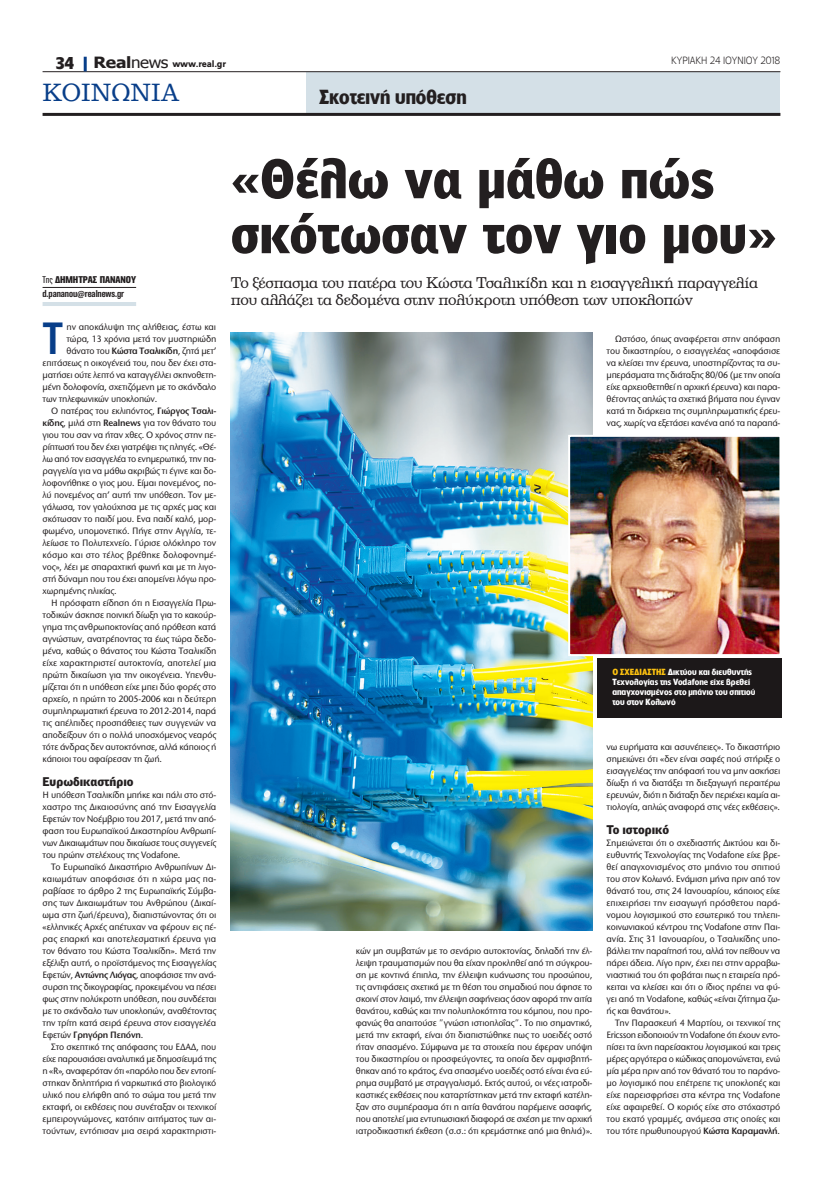
<style>
.page{position:relative;width:823px;height:1191px;background:#fff}
.page>*{position:absolute;margin:0;border:0;box-sizing:border-box;transform-origin:0 0}
.t1{font:900 53.1px/55px "PF Bell Gothic Text";letter-spacing:-.01em;color:#231f20;scale:.96 1}
.t2{font:500 42px "PF Lounge";color:#083e89}
.t3{font:24px "PF Clarendon";color:#083e89;scale:.96 1}
.t4{font:700 19px "PF Lounge";color:#231f20}
.t5{font:700 16px "PF Lounge";color:#231f20}
.t6{font:15px/17px "PF Clarendon";letter-spacing:-.02em;color:#231f20}
.t7{font:900 12px "PF Bell Gothic Text";letter-spacing:-.005em;color:#231f20}
.t8{font:700 10px "PF Akzidenz Text Cond";letter-spacing:-.01em;color:#231f20}
.t9{font:300 10px "PF Lounge";letter-spacing:-.005em;color:#231f20;scale:.96 1}
.t10{font:900 10px "PF Akzidenz Text Cond";letter-spacing:-.01em;color:#231f20}
.t11{font:500 9.6px/12px "Stone Sans ITC Hel";letter-spacing:-.02em;color:#231f20;text-align:justify;scale:.96 1}
.t12{font:500 9.6px "Stone Sans ITC Hel";letter-spacing:.005em;color:#231f20;scale:.96 1}
.t13{font:900 9px "PF Catalog";letter-spacing:-.02em;color:#231f20;scale:.96 1}
.t14{font:700 8.3px/10px "PF Lounge";letter-spacing:.01em;color:#fff}
.s1{font-family:"Tahoma";font-weight:700;font-size:15.5px}
.s2{font-family:"Tahoma";font-weight:400;font-size:15.5px}
.s3{font-weight:400}
.s4{font-weight:600}
.s5{color:#fec210}
.s6{font-family:"PF Catalog";font-weight:300}
</style>
<div class="page">
<div style="left:306px;top:72px;width:474px;height:41px;background:#d4e0e7"></div>
<hr style="left:43px;top:71px;width:737px;height:1px;background:#231f20">
<hr style="left:43px;top:113px;width:737px;height:3px;background:#231f20">
<hr style="left:84px;top:57px;width:3px;height:14px;background:#083e89">
<hr style="left:43px;top:287px;width:93px;height:1px;background:#231f20">
<hr style="left:43px;top:302px;width:93px;height:4px;background:#d4e0e7">
<div style="left:596px;top:658px;width:185px;height:60px;background:#1c1819"></div>
<img style="left:231px;top:333px;width:361px;height:597px">
<img style="left:571px;top:438px;width:207px;height:215px">
<div style="left:568px;top:435px;width:213px;height:221px;border:2px solid #fff"></div>
<p class="t13" style="left:94px;top:59px;width:139px"><span class="s1">Real</span><span class="s2">news</span> www.real.gr</p>
<p class="t9" style="left:671px;top:55px;width:115px">ΚΥΡΙΑΚΗ 24 ΙΟΥΝΙΟΥ 2018</p>
<h3 class="t5" style="left:56px;top:54px;width:20px">34</h3>
<h3 class="t3" style="left:43px;top:80px;width:144px">ΚΟΙΝΩΝΙΑ</h3>
<h3 class="t4" style="left:319px;top:86px;width:149px">Σκοτεινή υπόθεση</h3>
<p class="t10" style="left:43px;top:274px;width:95px"><span class="s3">Της</span> ΔΉΜΗΤΡΑΣ ΠΑΝΑΝΟΎ</p>
<h2 class="t2" style="left:43px;top:315px;width:22px">Τ</h2>
<p class="t11" style="left:66px;top:321px;width:157px">ην αποκάλυψη της αλήθειας, έστω και</p>
<p class="t8" style="left:43px;top:288px;width:83px">d.pananou@realnews.gr</p>
<p class="t11" style="left:66px;top:333px;width:157px">τώρα, 13 χρόνια μετά τον μυστηριώδη</p>
<p class="t11" style="left:66px;top:345px;width:157px">θάνατο του <span class="s4">Κώστα Τσαλικίδη</span>, ζητά μετ’</p>
<p class="t11" style="left:43px;top:357px;width:182px">επιτάσεως η οικογένειά του, που δεν έχει στα-</p>
<p class="t11" style="left:43px;top:369px;width:182px">ματήσει ούτε λεπτό να καταγγέλλει σκηνοθετη-</p>
<p class="t11" style="left:43px;top:381px;width:182px">μένη δολοφονία, σχετιζόμενη με το σκάνδαλο</p>
<p class="t11" style="left:43px;top:393px;width:121px">των τηλεφωνικών υποκλοπών.</p>
<p class="t11" style="left:51px;top:405px;width:173px">Ο πατέρας του εκλιπόντος, <span class="s4">Γιώργος Τσαλι-</span></p>
<p class="t11" style="left:43px;top:417px;width:182px"><span class="s4">κίδης</span>, μιλά στη <span class="s4">Realnews</span> για τον θάνατο του</p>
<p class="t11" style="left:43px;top:429px;width:182px">γιου του σαν να ήταν χθες. Ο χρόνος στην πε-</p>
<p class="t11" style="left:43px;top:441px;width:182px">ρίπτωσή του δεν έχει γιατρέψει τις πληγές. «Θέ-</p>
<p class="t11" style="left:43px;top:453px;width:182px">λω από τον εισαγγελέα το ενημερωτικό, την πα-</p>
<p class="t11" style="left:43px;top:465px;width:182px">ραγγελία για να μάθω ακριβώς τι έγινε και δο-</p>
<p class="t11" style="left:43px;top:477px;width:182px">λοφονήθηκε ο γιος μου. Είμαι πονεμένος, πο-</p>
<p class="t11" style="left:43px;top:489px;width:182px">λύ πονεμένος απ’ αυτή την υπόθεση. Τον με-</p>
<p class="t11" style="left:43px;top:501px;width:182px">γάλωσα, τον γαλούχησα με τις αρχές μας και</p>
<p class="t11" style="left:43px;top:513px;width:182px">σκότωσαν το παιδί μου. Ενα παιδί καλό, μορ-</p>
<p class="t11" style="left:43px;top:525px;width:182px">φωμένο, υπομονετικό. Πήγε στην Αγγλία, τε-</p>
<p class="t11" style="left:43px;top:537px;width:182px">λείωσε το Πολυτεχνείο. Γύρισε ολόκληρο τον</p>
<p class="t12" style="left:43px;top:549px;width:182px">κόσμο και στο τέλος βρέθηκε δολοφονημέ-</p>
<p class="t11" style="left:43px;top:561px;width:182px">νος», λέει με σπαραχτική φωνή και με τη λιγο-</p>
<p class="t11" style="left:43px;top:573px;width:182px">στή δύναμη που του έχει απομείνει λόγω προ-</p>
<p class="t11" style="left:43px;top:585px;width:79px">χωρημένης ηλικίας.</p>
<p class="t11" style="left:51px;top:597px;width:173px">Η πρόσφατη είδηση ότι η Εισαγγελία Πρω-</p>
<p class="t11" style="left:43px;top:609px;width:182px">τοδικών άσκησε ποινική δίωξη για το κακούρ-</p>
<p class="t11" style="left:43px;top:621px;width:182px">γημα της ανθρωποκτονίας από πρόθεση κατά</p>
<p class="t11" style="left:43px;top:633px;width:182px">αγνώστων, ανατρέποντας τα έως τώρα δεδο-</p>
<p class="t11" style="left:43px;top:645px;width:182px">μένα, καθώς ο θάνατος του Κώστα Τσαλικίδη</p>
<p class="t11" style="left:43px;top:657px;width:182px">είχε χαρακτηριστεί αυτοκτονία, αποτελεί μια</p>
<p class="t11" style="left:43px;top:669px;width:182px">πρώτη δικαίωση για την οικογένεια. Υπενθυ-</p>
<p class="t11" style="left:43px;top:681px;width:182px">μίζεται ότι η υπόθεση είχε μπει δύο φορές στο</p>
<p class="t11" style="left:43px;top:693px;width:182px">αρχείο, η πρώτη το 2005-2006 και η δεύτερη</p>
<p class="t11" style="left:43px;top:705px;width:182px">συμπληρωματική έρευνα το 2012-2014, παρά</p>
<p class="t11" style="left:43px;top:717px;width:182px">τις απέλπιδες προσπάθειες των συγγενών να</p>
<p class="t11" style="left:43px;top:729px;width:182px">αποδείξουν ότι ο πολλά υποσχόμενος νεαρός</p>
<p class="t11" style="left:43px;top:741px;width:182px">τότε άνδρας δεν αυτοκτόνησε, αλλά κάποιος ή</p>
<p class="t11" style="left:43px;top:753px;width:126px">κάποιοι του αφαίρεσαν τη ζωή.</p>
<p class="t7" style="left:43px;top:774px;width:92px">Ευρωδικαστήριο</p>
<p class="t11" style="left:43px;top:789px;width:182px">Η υπόθεση Τσαλικίδη μπήκε και πάλι στο στό&shy;χαστρο της Δικαιοσύνης από την Εισαγγελία Εφετών τον Νοέμβριο του 2017, μετά την από&shy;φαση του Ευρωπαϊκού Δικαστηρίου Ανθρωπί&shy;νων Δικαιωμάτων που δικαίωσε τους συγγενείς του πρώην στελέχους της Vodafone.</p>
<p class="t11" style="left:43px;top:861px;width:182px;text-indent:9px">Το Ευρωπαϊκό Δικαστήριο Ανθρωπίνων Δι&shy;καιωμάτων αποφάσισε ότι η χώρα μας πα&shy;ραβίασε το άρθρο 2 της Ευρωπαϊκής Σύμβα&shy;σης των Δικαιωμάτων του Ανθρώπου (Δικαί&shy;ωμα στη ζωή/έρευνα), διαπιστώνοντας ότι οι «ελληνικές Αρχές απέτυχαν να φέρουν εις πέ&shy;ρας επαρκή και αποτελεσματική έρευνα για τον θάνατο του Κώστα Τσαλικίδη». Μετά την εξέλιξη αυτή, ο προϊστάμενος της Εισαγγελίας Εφετών, <span class="s4">Αντώνης Λιόγας</span>, αποφάσισε την ανά&shy;συρση της δικογραφίας, προκειμένου να πέσει φως στην πολύκροτη υπόθεση, που συνδέεται με το σκάνδαλο των υποκλοπών, αναθέτοντας την τρίτη κατά σειρά έρευνα στον εισαγγελέα Εφετών <span class="s4">Γρηγόρη Πεπόνη</span>.</p>
<p class="t11" style="left:43px;top:1041px;width:182px;text-indent:9px">Στο σκεπτικό της απόφασης του ΕΔΑΔ, που είχε παρουσιάσει αναλυτικά με δημοσίευμά της η «R», αναφερόταν ότι «παρόλο που δεν εντοπί&shy;στηκαν δηλητήρια ή ναρκωτικά στο βιολογικό υλικό που ελήφθη από το σώμα του μετά την εκταφή, οι εκθέσεις που συνέταξαν οι τεχνικοί εμπειρογνώμονες, κατόπιν αιτήματος των αι&shy;τούντων, εντόπισαν μια σειρά χαρακτηριστι-</p>
<h1 class="t1" style="left:230px;top:150px;width:570px">«Θέλω να μάθω πώς σκότωσαν τον γιο μου»</h1>
<h3 class="t6" style="left:231px;top:274px;width:528px">Το ξέσπασμα του πατέρα του Κώστα Τσαλικίδη και η εισαγγελική παραγγελία που αλλάζει τα δεδομένα στην πολύκροτη υπόθεση των υποκλοπών</h3>
<p class="t11" style="left:606px;top:333px;width:182px;text-indent:9px">Ωστόσο, όπως αναφέρεται στην απόφαση του δικαστηρίου, ο εισαγγελέας «αποφάσισε να κλείσει την έρευνα, υποστηρίζοντας τα συ&shy;μπεράσματα της διάταξης 80/06 (με την οποία είχε αρχειοθετηθεί η αρχική έρευνα) και παρα&shy;θέτοντας απλώς τα σχετικά βήματα που έγιναν κατά τη διάρκεια της συμπληρωματικής έρευ&shy;νας, χωρίς να εξετάσει κανένα από τα παραπά-</p>
<p class="t14" style="left:612px;top:667px;width:144px"><span class="s5">Ο ΣΧΕΔΙΑΣΤΗΣ</span> Δικτύου και διευθυντής<br>Τεχνολογίας της Vodafone είχε βρεθεί απαγχονισμένος στο μπάνιο του σπιτιού του στον Κολωνό</p>
<p class="t11" style="left:356px;top:945px;width:248px">κών μη συμβατών με το σενάριο αυτοκτονίας, δηλαδή την έλ&shy;λειψη τραυματισμών που θα είχαν προκληθεί από τη σύγκρου&shy;ση με κοντινά έπιπλα, την έλλειψη κυάνωσης του προσώπου, τις αντιφάσεις σχετικά με τη θέση του σημαδιού που άφησε το σκοινί στον λαιμό, την έλλειψη σαφήνειας όσον αφορά την αιτία θανάτου, καθώς και την πολυπλοκότητα του κόμπου, που προ&shy;φανώς θα απαιτούσε <span class="s6">”</span>γνώση ιστιοπλοΐας<span class="s6">”</span>. Το πιο σημαντικό, μετά την εκταφή, είναι ότι διαπιστώθηκε πως το υοειδές οστό ήταν σπασμένο. Σύμφωνα με τα στοιχεία που έφεραν υπόψη του δικαστηρίου οι προσφεύγοντες, τα οποία δεν αμφισβητή&shy;θηκαν από το κράτος, ένα σπασμένο υοειδές οστό είναι ένα εύ&shy;ρημα συμβατό με στραγγαλισμό. Εκτός αυτού, οι νέες ιατροδι&shy;καστικές εκθέσεις που καταρτίστηκαν μετά την εκταφή κατέλη&shy;ξαν στο συμπέρασμα ότι η αιτία θανάτου παρέμεινε ασαφής, που αποτελεί μια εντυπωσιακή διαφορά σε σχέση με την αρχική ιατροδικαστική έκθεση (σ.σ.: ότι κρεμάστηκε από μια θηλιά)».</p>
<p class="t11" style="left:606px;top:741px;width:182px">νω ευρήματα και ασυνέπειες». Το δικαστήριο σημειώνει ότι «δεν είναι σαφές πού στήριξε ο εισαγγελέας την απόφασή του να μην ασκήσει δίωξη ή να διατάξει τη διεξαγωγή περαιτέρω ερευνών, διότι η διάταξη δεν περιέχει καμία αι&shy;τιολογία, απλώς αναφορά στις νέες εκθέσεις».</p>
<p class="t7" style="left:606px;top:822px;width:64px">Το ιστορικό</p>
<p class="t11" style="left:606px;top:837px;width:182px">Σημειώνεται ότι ο σχεδιαστής Δικτύου και δι&shy;ευθυντής Τεχνολογίας της Vodafone είχε βρε&shy;θεί απαγχονισμένος στο μπάνιο του σπιτιού του στον Κολωνό. Ενάμιση μήνα πριν από τον θάνατό του, στις 24 Ιανουαρίου, κάποιος είχε επιχειρήσει την εισαγωγή πρόσθετου παρά&shy;νομου λογισμικού στο εσωτερικό του τηλεπι&shy;κοινωνιακού κέντρου της Vodafone στην Παι&shy;ανία. Στις 31 Ιανουαρίου, ο Τσαλικίδης υπο&shy;βάλλει την παραίτησή του, αλλά τον πείθουν να πάρει άδεια. Λίγο πριν, έχει πει στην αρραβω&shy;νιαστικιά του ότι φοβάται πως η εταιρεία πρό&shy;κειται να κλείσει και ότι ο ίδιος πρέπει να φύ&shy;γει από τη Vodafone, καθώς «είναι ζήτημα ζω&shy;ής και θανάτου».</p>
<p class="t11" style="left:606px;top:1017px;width:182px;text-indent:9px">Την Παρασκευή 4 Μαρτίου, οι τεχνικοί της Ericsson ειδοποιούν τη Vodafone ότι έχουν εντο&shy;πίσει τα ίχνη παρείσακτου λογισμικού και τρεις μέρες αργότερα ο κώδικας απομονώνεται, ενώ μία μέρα πριν από τον θάνατό του το παράνο&shy;μο λογισμικό που επέτρεπε τις υποκλοπές και είχε παρεισφρήσει στα κέντρα της Vodafone είχε αφαιρεθεί. Ο κοριός είχε στο στόχαστρό του εκατό γραμμές, ανάμεσα στις οποίες και του τότε πρωθυπουργού <span class="s4">Κώστα Καραμανλή</span>.</p>
</div>
